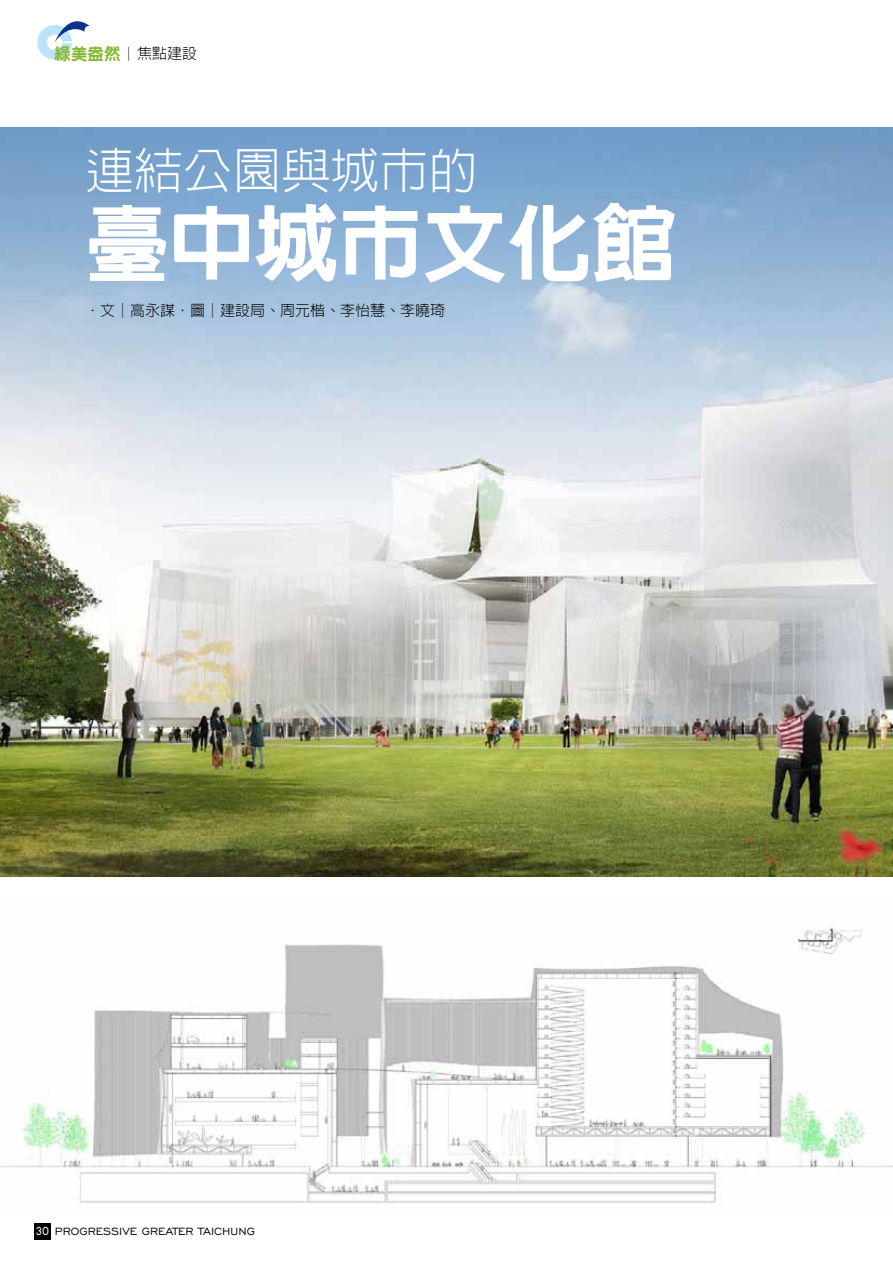
<style>
.page{position:relative;width:893px;height:1263px;background:#fff}
.page>*{position:absolute;margin:0;border:0;box-sizing:border-box;transform-origin:0 0}
.t1{font:800 84.45px "New Gothic";color:#fff}
.t2{font:300 49.05px "Lin Gothic";color:#fff}
.t3{font:800 16.5px "New Gothic";color:#87ba32}
.t4{font:300 15px "Lin Gothic";color:#000}
.t5{font:13.5px "Engravers Gothic BT";color:#000}
.s1{color:#000}
.s2{font-family:"Lin Gothic";font-weight:300;font-size:15px;color:#000}
.s3{font-family:"Elle Nova C";font-weight:600;font-size:10.5px;color:#fff}
</style>
<div class="page">
<div style="left:34px;top:1223px;width:17px;height:16px;background:#000"></div>
<svg style="left:37px;top:21px;width:53px;height:39px"></svg>
<img style="left:0;top:128px;width:893px;height:748px">
<img style="left:0;top:927px;width:893px;height:277px">
<p class="t3" style="left:55px;top:45px;width:144px">綠美盎然<span class="s1">︱</span><span class="s2">焦點建設</span></p>
<p class="t2" style="left:85px;top:146px;width:394px">連結公園與城市的</p>
<p class="t1" style="left:85px;top:201px;width:592px">臺中城市文化館</p>
<p class="t4" style="left:85px;top:302px;width:361px">．文│高永謀．圖│建設局、周元楷、李怡慧、李曉琦</p>
<p class="t5" style="left:36px;top:1223px;width:220px"><span class="s3">30</span> PROGRESSIVE GREATER TAICHUNG</p>
</div>
